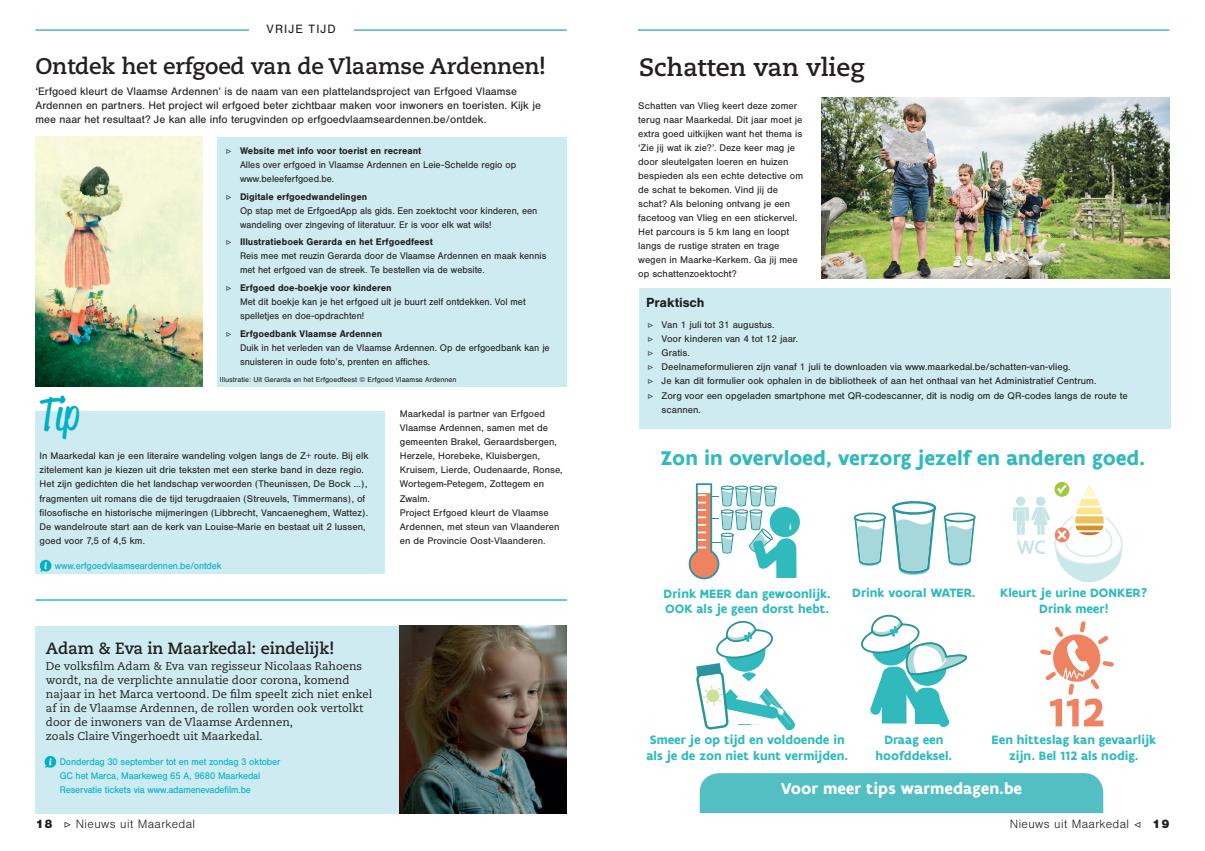
<style>
.page{position:relative;width:1205px;height:851px;background:#fff}
.page>*{position:absolute;margin:0;border:0;box-sizing:border-box;transform-origin:0 0}
.t1{font:44.88px "Reklame Script";color:#00b0c8}
.t2{font:700 25px "Caecilia LT Std";color:#231f20}
.t3{font:700 22.5px "Caecilia LT Std";letter-spacing:-.01em;color:#231f20}
.t4{font:700 21.38px "Flanders Art Sans";color:#31babd}
.t5{font:700 16.88px "Flanders Art Sans";color:#fff}
.t6{font:700 16.25px "Caecilia LT Std";letter-spacing:-.01em;color:#231f20}
.t7{font:700 13.75px "Nimbus San";letter-spacing:-.01em;color:#231f20}
.t8{font:700 13px/15.6px "Flanders Art Sans";color:#31babd;text-align:center}
.t9{font:300 12.5px "Nimbus San";letter-spacing:.03em;color:#231f20}
.t10{font:12.5px "Nimbus San";letter-spacing:.085em;color:#231f20}
.t11{font:11.25px/14px "Caecilia LT Std";color:#231f20}
.t12{font:11.25px/13.8px "Nimbus San";color:#231f20}
.t13{font:10px/14px "Nimbus San";color:#231f20}
.t14{font:10px/14px "Nimbus San";color:#231f20;scale:.96 1}
.t15{font:10px/14px "Nimbus San";letter-spacing:-.01em;color:#00b0c8;scale:.95 1}
.t16{font:7.5px "Nimbus San";color:#231f20}
.s1{font-family:"Minion Pro"}
.s2{font-weight:700}
.s3{font-weight:900}
.s4{font-family:"Minion Pro";font-weight:500}
</style>
<div class="page">
<hr style="left:35px;top:29px;width:532px;height:2px;background:#22a6be">
<hr style="left:638px;top:29px;width:531px;height:2px;background:#22a6be">
<div style="left:249px;top:25px;width:105px;height:19px;background:#fff"></div>
<div style="left:218px;top:137px;width:349px;height:249px;background:#cdebf1"></div>
<img style="left:35px;top:137px;width:167px;height:249px">
<div style="left:35px;top:411px;width:350px;height:163px;background:#cdebf1"></div>
<svg style="left:40px;top:559px;width:12px;height:12px"></svg>
<div style="left:35px;top:625px;width:532px;height:188px;background:#cdebf1"></div>
<svg style="left:45px;top:756px;width:11px;height:11px"></svg>
<img style="left:400px;top:625px;width:167px;height:188px">
<hr style="left:35px;top:599px;width:532px;height:1px;background:#00b0c8">
<img style="left:821px;top:98px;width:348px;height:180px">
<div style="left:639px;top:288px;width:531px;height:140px;background:#cdebf1"></div>
<div style="left:700px;top:773px;width:403px;height:39px;background:#54bfc2"></div>
<svg style="left:689px;top:483px;width:111px;height:96px"></svg>
<svg style="left:1013px;top:482px;width:110px;height:100px"></svg>
<svg style="left:861px;top:614px;width:106px;height:113px"></svg>
<svg style="left:900px;top:566px;width:27px;height:8px"></svg>
<svg style="left:892px;top:501px;width:45px;height:72px"></svg>
<svg style="left:859px;top:560px;width:20px;height:6px"></svg>
<svg style="left:854px;top:512px;width:32px;height:53px"></svg>
<svg style="left:949px;top:560px;width:20px;height:6px"></svg>
<svg style="left:943px;top:512px;width:32px;height:53px"></svg>
<svg style="left:696px;top:620px;width:99px;height:110px"></svg>
<svg style="left:1040px;top:621px;width:74px;height:105px"></svg>
<p class="t10" style="left:267px;top:22px;width:71px">VRIJE TIJD</p>
<h3 class="t3" style="left:35px;top:53px;width:512px">Ontdek het erfgoed van de Vlaamse Ardennen!</h3>
<p class="t12" style="left:35px;top:85px;width:507px">‘Erfgoed kleurt de Vlaamse Ardennen’ is de naam van een plattelandsproject van Erfgoed Vlaamse<br>Ardennen en partners. Het project wil erfgoed beter zichtbaar maken voor inwoners en toeristen. Kijk je mee naar het resultaat? Je kan alle info terugvinden op erfgoedvlaamseardennen.be/ontdek.</p>
<p class="t14" style="left:240px;top:144px;width:289px;text-indent:-14px"><span class="s1">▷</span> <span class="s2">Website met info voor toerist en recreant<br></span>Alles over erfgoed in Vlaamse Ardennen en Leie-Schelde regio op www.beleeferfgoed.be.</p>
<p class="t14" style="left:240px;top:190px;width:311px;text-indent:-14px"><span class="s1">▷</span> <span class="s2">Digitale erfgoedwandelingen<br></span>Op stap met de ErfgoedApp als gids. Een zoektocht voor kinderen, een wandeling over zingeving of literatuur. Er is voor elk wat wils!</p>
<p class="t14" style="left:240px;top:235px;width:321px;text-indent:-14px"><span class="s1">▷</span> <span class="s2">Illustratieboek Gerarda en het Erfgoedfeest<br></span>Reis mee met reuzin Gerarda door de Vlaamse Ardennen en maak kennis met het erfgoed van de streek. Te bestellen via de website.</p>
<p class="t14" style="left:240px;top:281px;width:299px;text-indent:-14px"><span class="s1">▷</span> <span class="s2">Erfgoed doe-boekje voor kinderen<br></span>Met dit boekje kan je het erfgoed uit je buurt zelf ontdekken. Vol met spelletjes en doe-opdrachten!</p>
<p class="t14" style="left:240px;top:326px;width:324px;text-indent:-14px"><span class="s1">▷</span> <span class="s2">Erfgoedbank Vlaamse Ardennen<br></span>Duik in het verleden van de Vlaamse Ardennen. Op de erfgoedbank kan je snuisteren in oude foto’s, prenten en affiches.</p>
<p class="t16" style="left:220px;top:375px;width:238px">Illustratie: Uit Gerarda en het Erfgoedfeest © Erfgoed Vlaamse Ardennen</p>
<h1 class="t1" style="left:40px;top:383px;width:41px">Tip</h1>
<p class="t13" style="left:40px;top:449px;width:330px">In Maarkedal kan je een literaire wandeling volgen langs de Z+ route. Bij elk zitelement kan je kiezen uit drie teksten met een sterke band in deze regio.<br>Het zijn gedichten die het landschap verwoorden (Theunissen, De Bock …), fragmenten uit romans die de tijd terugdraaien (Streuvels, Timmermans), of filosofische en historische mijmeringen (Libbrecht, Vancaeneghem, Wattez).<br>De wandelroute start aan de kerk van Louise-Marie en bestaat uit 2 lussen, goed voor 7,5 of 4,5 km.</p>
<p class="t15" style="left:55px;top:558px;width:177px">www.erfgoedvlaamseardennen.be/ontdek</p>
<p class="t13" style="left:400px;top:407px;width:164px">Maarkedal is partner van Erfgoed<br>Vlaamse Ardennen, samen met de gemeenten Brakel, Geraardsbergen,<br>Herzele, Horebeke, Kluisbergen,<br>Kruisem, Lierde, Oudenaarde, Ronse,<br>Wortegem-Petegem, Zottegem en<br>Zwalm.<br>Project Erfgoed kleurt de Vlaamse<br>Ardennen, met steun van Vlaanderen en de Provincie Oost-Vlaanderen.</p>
<h3 class="t6" style="left:46px;top:639px;width:290px">Adam &amp; Eva in Maarkedal: eindelijk!</h3>
<p class="t11" style="left:46px;top:658px;width:328px">De volksfilm Adam &amp; Eva van regisseur Nicolaas Rahoens wordt, na de verplichte annulatie door corona, komend najaar in het Marca vertoond. De film speelt zich niet enkel af in de Vlaamse Ardennen, de rollen worden ook vertolkt door de inwoners van de Vlaamse Ardennen,<br>zoals Claire Vingerhoedt uit Maarkedal.</p>
<p class="t15" style="left:60px;top:754px;width:234px">Donderdag 30 september tot en met zondag 3 oktober<br>GC het Marca, Maarkeweg 65 A, 9680 Maarkedal<br>Reservatie tickets via www.adamenevadefilm.be</p>
<h2 class="t2" style="left:639px;top:52px;width:227px">Schatten van vlieg</h2>
<p class="t13" style="left:638px;top:99px;width:166px">Schatten van Vlieg keert deze zomer terug naar Maarkedal. Dit jaar moet je extra goed uitkijken want het thema is ‘Zie jij wat ik zie?’. Deze keer mag je door sleutelgaten loeren en huizen bespieden als een echte detective om de schat te bekomen. Vind jij de schat? Als beloning ontvang je een facetoog van Vlieg en een stickervel.<br>Het parcours is 5 km lang en loopt langs de rustige straten en trage wegen in Maarke-Kerkem. Ga jij mee op schattenzoektocht?</p>
<h3 class="t7" style="left:646px;top:295px;width:60px">Praktisch</h3>
<p class="t13" style="left:647px;top:318px;width:129px"><span class="s1">▷</span> Van 1 juli tot 31 augustus.</p>
<p class="t13" style="left:647px;top:332px;width:152px"><span class="s1">▷</span> Voor kinderen van 4 tot 12 jaar.</p>
<p class="t13" style="left:647px;top:346px;width:44px"><span class="s1">▷</span> Gratis.</p>
<p class="t13" style="left:647px;top:360px;width:425px"><span class="s1">▷</span> Deelnameformulieren zijn vanaf 1 juli te downloaden via www.maarkedal.be/schatten-van-vlieg.</p>
<p class="t13" style="left:647px;top:374px;width:450px"><span class="s1">▷</span> Je kan dit formulier ook ophalen in de bibliotheek of aan het onthaal van het Administratief Centrum.</p>
<p class="t13" style="left:647px;top:388px;width:482px"><span class="s1">▷</span> Zorg voor een opgeladen smartphone met QR-codescanner, dit is nodig om de QR-codes langs de route te</p>
<p class="t13" style="left:661px;top:402px;width:41px">scannen.</p>
<h3 class="t4" style="left:660px;top:444px;width:486px">Zon in overvloed, verzorg jezelf en anderen goed.</h3>
<h3 class="t8" style="left:664px;top:585px;width:169px;text-align:left">Drink MEER dan gewoonlijk.<br>OOK als je geen dorst hebt.</h3>
<h3 class="t8" style="left:852px;top:585px;width:125px">Drink vooral WATER.</h3>
<h3 class="t8" style="left:1000px;top:585px;width:149px">Kleurt je urine DONKER?<br>Drink meer!</h3>
<h3 class="t8" style="left:646px;top:732px;width:203px;text-align:left">Smeer je op tijd en voldoende in als je de zon niet kunt vermijden.</h3>
<h3 class="t8" style="left:875px;top:732px;width:78px">Draag een hoofddeksel.</h3>
<h3 class="t8" style="left:991px;top:732px;width:166px">Een hitteslag kan gevaarlijk zijn. Bel 112 als nodig.</h3>
<h3 class="t5" style="left:781px;top:777px;width:243px">Voor meer tips warmedagen.be</h3>
<p class="t9" style="left:35px;top:817px;width:161px"><span class="s3">18</span> <span class="s4">▷</span> Nieuws uit Maarkedal</p>
<p class="t9" style="left:1010px;top:817px;width:161px">Nieuws uit Maarkedal <span class="s4">◁</span> <span class="s3">19</span></p>
</div>
